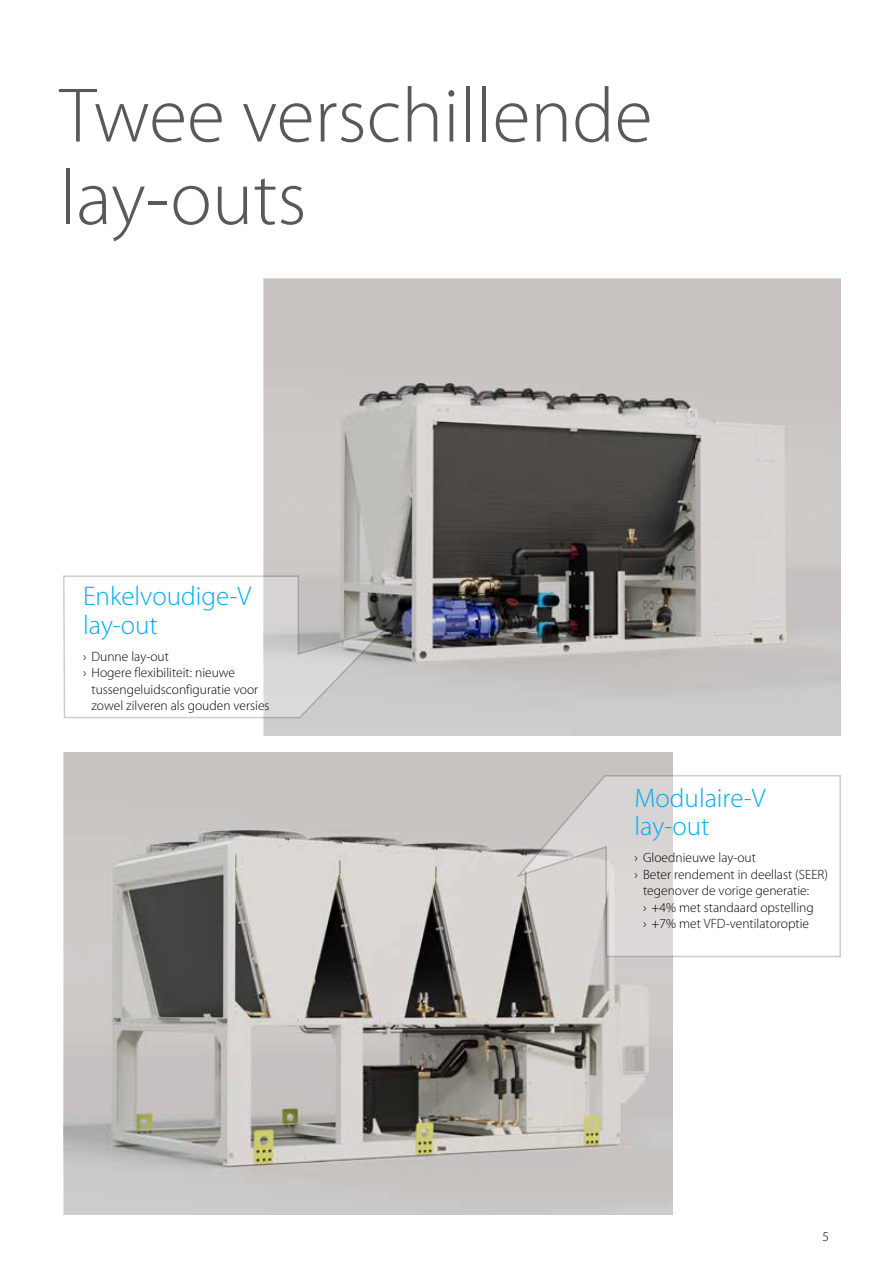
<style>
.page{position:relative;width:893px;height:1263px;background:#fff}
.page>*{position:absolute;margin:0;border:0;box-sizing:border-box;transform-origin:0 0}
.t1{font:300 78px/82.5px "Myriad Pro";color:#58595b}
.t2{font:300 27px/28.5px "Myriad Pro";color:#00aeef}
.t3{font:300 13.5px "Myriad Pro";color:#000}
</style>
<div class="page">
<img style="left:64px;top:752px;width:609px;height:463px">
<img style="left:264px;top:279px;width:577px;height:457px">
<svg style="left:63px;top:575px;width:327px;height:144px"></svg>
<svg style="left:515px;top:774px;width:326px;height:184px"></svg>
<h1 class="t1" style="left:60px;top:76px;width:594px">Twee verschillende lay-outs</h1>
<h2 class="t2" style="left:83px;top:582px;width:170px">Enkelvoudige-V lay-out</h2>
<p class="t3" style="left:83px;top:649px;width:87px">› Dunne lay-out</p>
<p class="t3" style="left:83px;top:665px;width:154px">› Hogere flexibiliteit: nieuwe</p>
<p class="t3" style="left:92px;top:682px;width:168px">tussengeluidsconfiguratie voor</p>
<p class="t3" style="left:92px;top:698px;width:180px">zowel zilveren als gouden versies</p>
<h2 class="t2" style="left:635px;top:784px;width:132px">Modulaire-V lay-out</h2>
<p class="t3" style="left:635px;top:850px;width:123px">› Gloednieuwe lay-out</p>
<p class="t3" style="left:635px;top:866px;width:195px">› Beter rendement in deellast (SEER)</p>
<p class="t3" style="left:643px;top:883px;width:168px">tegenover de vorige generatie:</p>
<p class="t3" style="left:643px;top:899px;width:172px">› +4% met standaard opstelling</p>
<p class="t3" style="left:643px;top:916px;width:168px">› +7% met VFD-ventilatoroptie</p>
<p class="t3" style="left:823px;top:1229px;width:8px">5</p>
</div>
